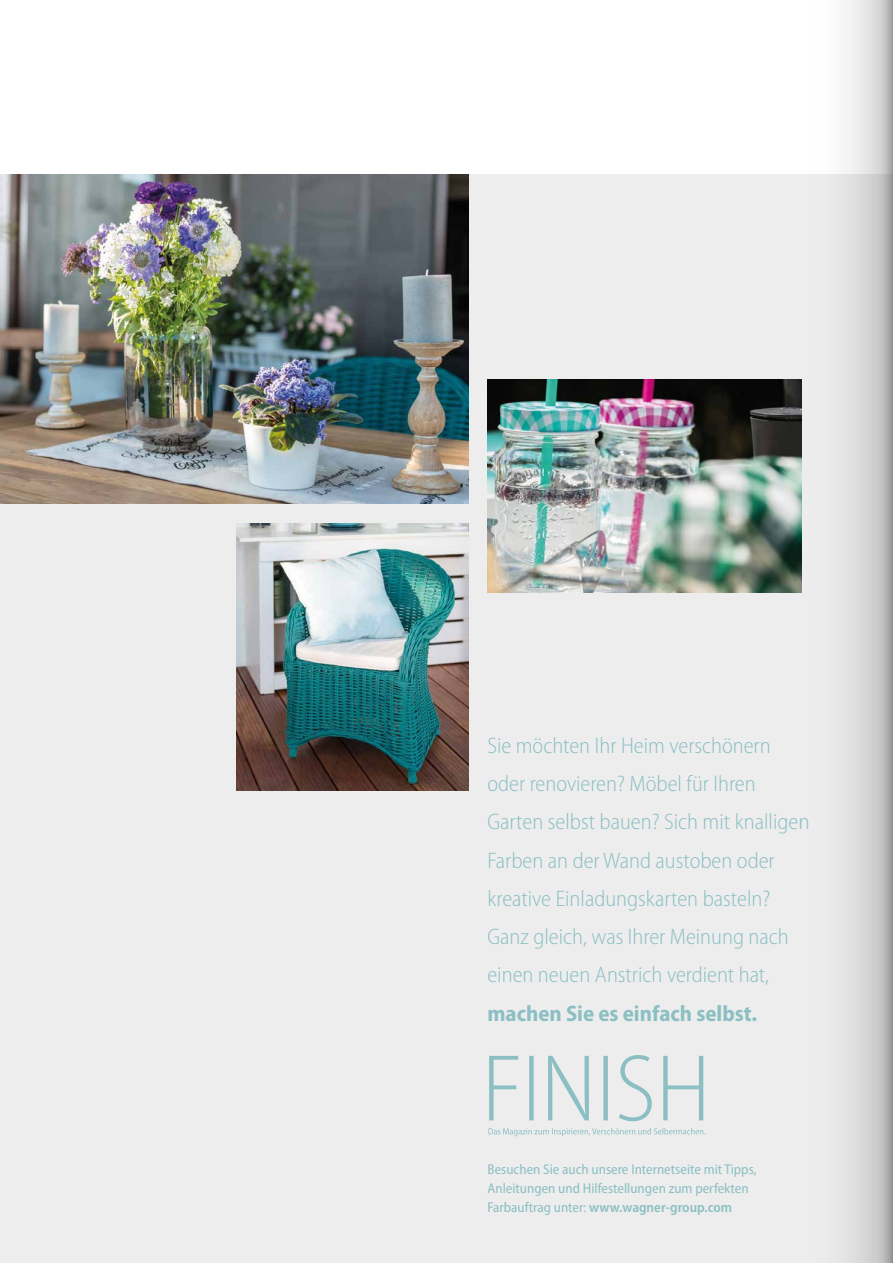
<style>
.page{position:relative;width:893px;height:1263px;background:#fff}
.page>*{position:absolute;margin:0;border:0;box-sizing:border-box;transform-origin:0 0}
.t1{font:300 semi-condensed 22.5px/38.2px "Myriad Pro";color:#8bbfc3}
.t2{font:700 semi-condensed 22.5px "Myriad Pro";color:#8bbfc3}
.t3{font:semi-condensed 14.25px/19.2px "Myriad Pro";color:#8bbfc3}
.s1{font-weight:600}
</style>
<div class="page">
<div style="left:0;top:174px;width:893px;height:1089px;background:#ededed"></div>
<svg style="left:489px;top:1055px;width:214px;height:66px"></svg>
<svg style="left:488px;top:1128px;width:217px;height:8px"></svg>
<img style="left:0;top:174px;width:468px;height:330px">
<img style="left:487px;top:379px;width:314px;height:213px">
<img style="left:236px;top:523px;width:232px;height:268px">
<svg style="left:801px;top:0;width:75px;height:1263px"></svg>
<svg style="left:876px;top:0;width:17px;height:1263px;background:#b7b7b6"></svg>
<p class="t1" style="left:487px;top:726px;width:323px">Sie möchten Ihr Heim verschönern oder renovieren? Möbel für Ihren Garten selbst bauen? Sich mit knalligen Farben an der Wand austoben oder kreative Einladungskarten basteln?<br>Ganz gleich, was Ihrer Meinung nach einen neuen Anstrich verdient hat,</p>
<p class="t2" style="left:487px;top:1000px;width:271px">machen Sie es einfach selbst.</p>
<p class="t3" style="left:487px;top:1159px;width:271px">Besuchen Sie auch unsere Internetseite mit Tipps,<br>Anleitungen und Hilfestellungen zum perfekten<br>Farbauftrag unter: <span class="s1">www.wagner-group.com</span></p>
</div>
